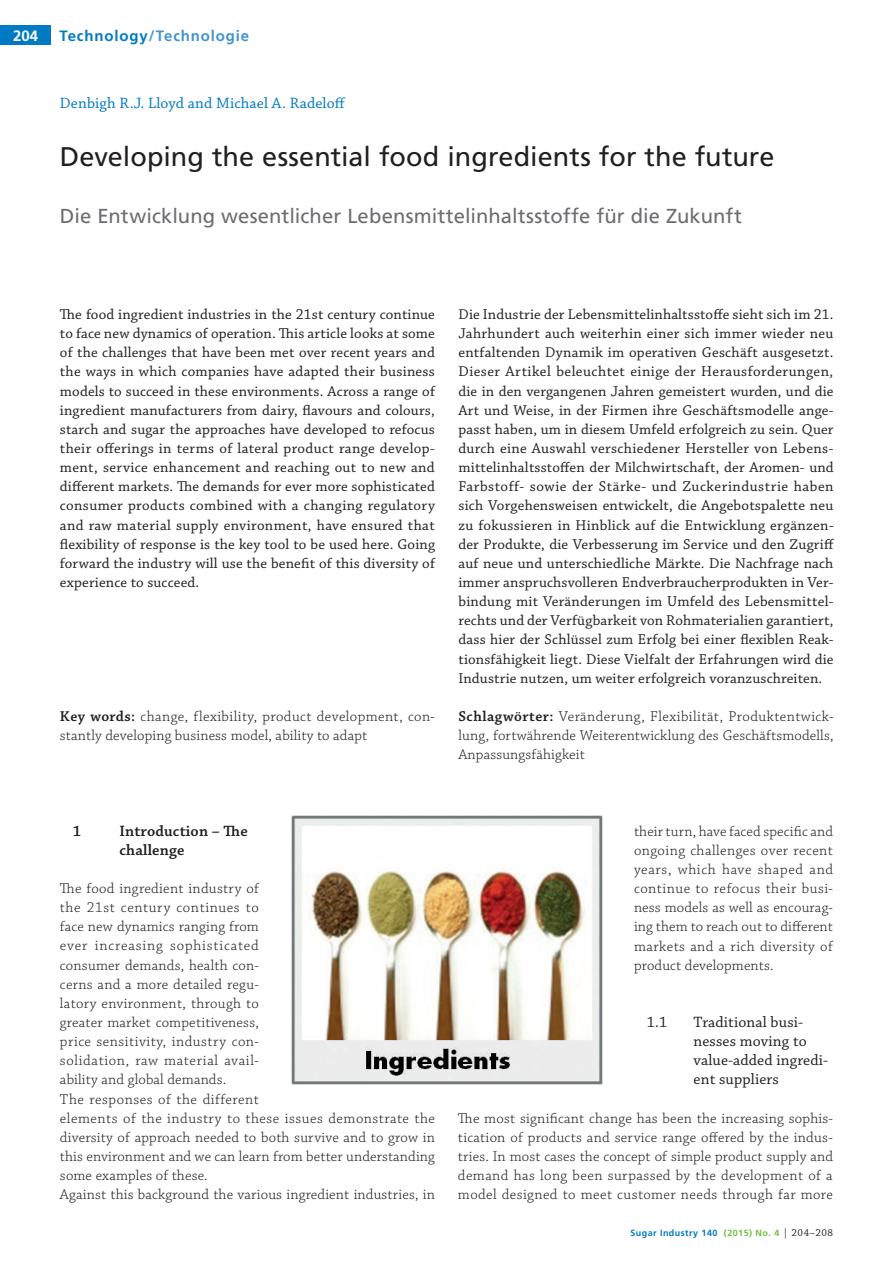
<style>
.page{position:relative;width:893px;height:1263px;background:#fff}
.page>*{position:absolute;margin:0;border:0;box-sizing:border-box;transform-origin:0 0}
.t1{font:27px "Frutiger";color:#231f20}
.t2{font:20.25px "Frutiger";letter-spacing:.005em;color:#6c6d70}
.t3{font:15.75px/19.2px "Chaparral Pro";letter-spacing:.01em;color:#231f20}
.t4{font:15.75px "Chaparral Pro";letter-spacing:.01em;color:#007ac2}
.t5{font:600 15.75px/19.2px "Chaparral Pro";letter-spacing:.01em;color:#231f20}
.t6{font:15px/19.2px "Chaparral Pro";letter-spacing:.01em;color:#231f20;text-align:justify}
.t7{font:300 15px/19.2px "Chaparral Pro";letter-spacing:.015em;color:#231f20}
.t8{font:700 15px "Frutiger CE";letter-spacing:.055em;color:#4194d0}
.t9{font:700 15px "Frutiger";color:#fff}
.t10{font:700 9px "Frutiger CE";letter-spacing:.05em;color:#007ac2}
.s1{color:#007ac2}
.s2{font-weight:600}
.s3{color:#71bf44}
.s4{font-family:"Chaparral Pro";font-weight:400;font-size:10.5px;color:#231f20}
</style>
<div class="page">
<div style="left:0;top:26px;width:51px;height:19px;background:#007ac2"></div>
<img style="left:291px;top:816px;width:311px;height:268px">
<p class="t9" style="left:13px;top:27px;width:27px">204</p>
<p class="t8" style="left:60px;top:27px;width:191px"><span class="s1">Technology</span>/Technologie</p>
<p class="t4" style="left:60px;top:95px;width:287px">Denbigh R.J. Lloyd and Michael A. Radeloff</p>
<h1 class="t1" style="left:60px;top:141px;width:716px">Developing the essential food ingredients for the future</h1>
<h2 class="t2" style="left:60px;top:204px;width:683px">Die Entwicklung wesentlicher Lebensmittelinhaltsstoffe für die Zukunft</h2>
<p class="t6" style="left:60px;top:305px;width:377px">The food ingredient industries in the 21st century continue to face new dynamics of operation. This article looks at some of the challenges that have been met over recent years and the ways in which companies have adapted their business models to succeed in these environments. Across a range of ingredient manufacturers from dairy, flavours and colours, starch and sugar the approaches have developed to refocus their offerings in terms of lateral product range develop&shy;ment, service enhancement and reaching out to new and different markets. The demands for ever more sophisticated consumer products combined with a changing regulatory and raw material supply environment, have ensured that flexibility of response is the key tool to be used here. Going forward the industry will use the benefit of this diversity of experience to succeed.</p>
<p class="t7" style="left:60px;top:707px;width:377px"><span class="s2">Key words:</span> change, flexibility, product development, con&shy;stantly developing business model, ability to adapt</p>
<p class="t6" style="left:458px;top:305px;width:377px">Die Industrie der Lebensmittelinhaltsstoffe sieht sich im 21.<br>Jahrhundert auch weiterhin einer sich immer wieder neu entfaltenden Dynamik im operativen Geschäft ausgesetzt.<br>Dieser Artikel beleuchtet einige der Herausforderungen, die in den vergangenen Jahren gemeistert wurden, und die Art und Weise, in der Firmen ihre Geschäftsmodelle ange&shy;passt haben, um in diesem Umfeld erfolgreich zu sein. Quer durch eine Auswahl verschiedener Hersteller von Lebens&shy;mittelinhaltsstoffen der Milchwirtschaft, der Aromen- und Farbstoff- sowie der Stärke- und Zuckerindustrie haben sich Vorgehensweisen entwickelt, die Angebotspalette neu zu fokussieren in Hinblick auf die Entwicklung ergänzen&shy;der Produkte, die Verbesserung im Service und den Zugriff auf neue und unterschiedliche Märkte. Die Nachfrage nach immer anspruchsvolleren Endverbraucherprodukten in Ver&shy;bindung mit Veränderungen im Umfeld des Lebensmittel&shy;rechts und der Verfügbarkeit von Rohmaterialien garantiert, dass hier der Schlüssel zum Erfolg bei einer flexiblen Reak&shy;tionsfähigkeit liegt. Diese Vielfalt der Erfahrungen wird die Industrie nutzen, um weiter erfolgreich voranzuschreiten.</p>
<p class="t7" style="left:458px;top:707px;width:377px;text-align:justify"><span class="s2">Schlagwörter:</span> Veränderung, Flexibilität, Produktentwick&shy;lung, fortwährende Weiterentwicklung des Geschäftsmodells, Anpassungsfähigkeit</p>
<p class="t5" style="left:73px;top:821px;width:10px">1</p>
<p class="t5" style="left:119px;top:821px;width:130px">Introduction – The challenge</p>
<p class="t7" style="left:60px;top:879px;width:201px">The food ingredient industry of the 21st century continues to face new dynamics ranging from ever increasing sophisticated consumer demands, health con&shy;cerns and a more detailed regu&shy;latory environment, through to greater market competitiveness, price sensitivity, industry con&shy;solidation, raw material avail&shy;ability and global demands.<br>The responses of the different</p>
<p class="t7" style="left:634px;top:822px;width:201px;text-align:justify">their turn, have faced specific and ongoing challenges over recent years, which have shaped and continue to refocus their busi&shy;ness models as well as encourag&shy;ing them to reach out to different markets and a rich diversity of product developments.</p>
<p class="t3" style="left:647px;top:1013px;width:22px">1.1</p>
<p class="t3" style="left:694px;top:1013px;width:136px">Traditional busi&shy;nesses moving to value-added ingredi&shy;ent suppliers</p>
<p class="t7" style="left:60px;top:1109px;width:377px">elements of the industry to these issues demonstrate the diversity of approach needed to both survive and to grow in this environment and we can learn from better understanding some examples of these.<br>Against this background the various ingredient industries, in</p>
<p class="t7" style="left:458px;top:1109px;width:377px;text-align:justify">The most significant change has been the increasing sophis&shy;tication of products and service range offered by the indus&shy;tries. In most cases the concept of simple product supply and demand has long been surpassed by the development of a model designed to meet customer needs through far more</p>
<p class="t10" style="left:630px;top:1227px;width:204px">Sugar Industry 140 <span class="s3">(2015) No. 4</span> <span class="s4">| 204–208</span></p>
</div>
